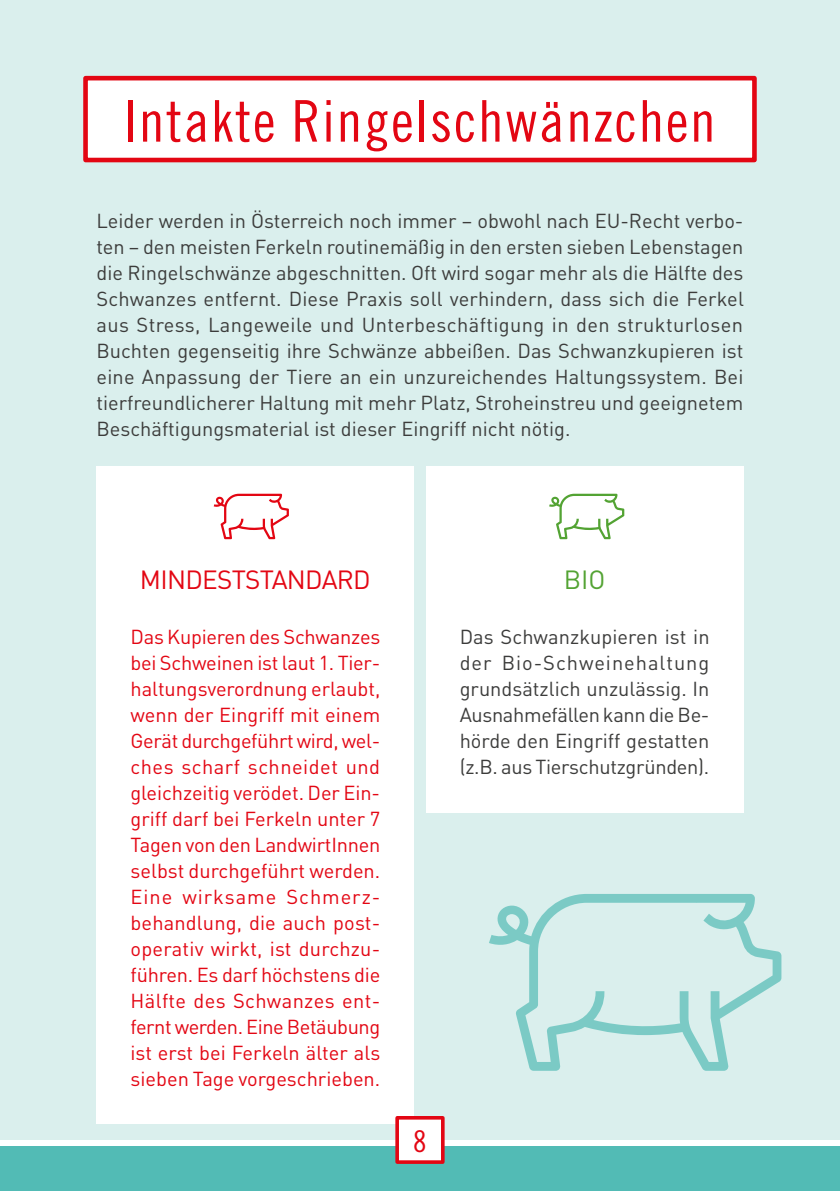
<style>
.page{position:relative;width:840px;height:1191px;background:#fff}
.page>*{position:absolute;margin:0;border:0;box-sizing:border-box;transform-origin:0 0}
.t1{font:57.4px "Trade Gothic Cond Eighteen";letter-spacing:.03em;color:#e30613}
.t2{font:30px "Trade Gothic Cond Eighteen";color:#e30613}
.t3{font:26px "DIN";letter-spacing:-.03em;color:#e30613}
.t4{font:26px "DIN";color:#53a333}
.t5{font:20px/26px "DIN";color:#3c3c3b;text-align:justify}
.t6{font:20px/26px "DIN";color:#e30613;text-align:justify}
</style>
<div class="page">
<div style="left:0;top:0;width:839px;height:1140px;background:#daefed"></div>
<div style="left:85px;top:78px;width:669px;height:82px;background:#fff"></div>
<div style="left:83px;top:76px;width:673px;height:86px;border:5px solid #e30613"></div>
<div style="left:96px;top:466px;width:318px;height:658px;background:#fff"></div>
<div style="left:425px;top:466px;width:318px;height:347px;background:#fff"></div>
<div style="left:0;top:1146px;width:839px;height:45px;background:#52bbb5"></div>
<div style="left:397px;top:1117px;width:45px;height:45px;background:#fff"></div>
<div style="left:395px;top:1116px;width:49px;height:47px;border:4px solid #e30613"></div>
<svg style="left:213px;top:494px;width:76px;height:45px"></svg>
<svg style="left:549px;top:494px;width:75px;height:45px"></svg>
<svg style="left:489px;top:894px;width:292px;height:176px"></svg>
<h1 class="t1" style="left:124px;top:87px;width:592px">Intakte Ringelschwänzchen</h1>
<p class="t5" style="left:96px;top:207px;width:648px">Leider werden in Österreich noch immer – obwohl nach EU-Recht verbo&shy;ten – den meisten Ferkeln routinemäßig in den ersten sieben Lebenstagen die Ringelschwänze abgeschnitten. Oft wird sogar mehr als die Hälfte des Schwanzes entfernt. Diese Praxis soll verhindern, dass sich die Ferkel aus Stress, Langeweile und Unterbeschäftigung in den strukturlosen Buchten gegenseitig ihre Schwänze abbeißen. Das Schwanzkupieren ist eine Anpassung der Tiere an ein unzureichendes Haltungssystem. Bei tierfreundlicherer Haltung mit mehr Platz, Stroheinstreu und geeignetem Beschäftigungsmaterial ist dieser Eingriff nicht nötig.</p>
<h3 class="t3" style="left:140px;top:563px;width:232px">MINDESTSTANDARD</h3>
<p class="t6" style="left:130px;top:623px;width:251px">Das Kupieren des Schwanzes bei Schweinen ist laut 1. Tier&shy;haltungsverordnung erlaubt, wenn der Eingriff mit einem Gerät durchgeführt wird, wel&shy;ches scharf schneidet und gleichzeitig verödet. Der Ein&shy;griff darf bei Ferkeln unter 7<br>Tagen von den LandwirtInnen selbst durchgeführt werden.<br>Eine wirksame Schmerz&shy;behandlung, die auch post&shy;operativ wirkt, ist durchzu&shy;führen. Es darf höchstens die Hälfte des Schwanzes ent&shy;fernt werden. Eine Betäubung ist erst bei Ferkeln älter als sieben Tage vorgeschrieben.</p>
<h3 class="t4" style="left:563px;top:563px;width:43px">BIO</h3>
<p class="t5" style="left:459px;top:623px;width:251px">Das Schwanzkupieren ist in der Bio-Schweinehaltung grundsätzlich unzulässig. In Ausnahmefällen kann die Be&shy;hörde den Eingriff gestatten (z.B. aus Tierschutzgründen).</p>
<h2 class="t2" style="left:413px;top:1123px;width:15px">8</h2>
</div>
